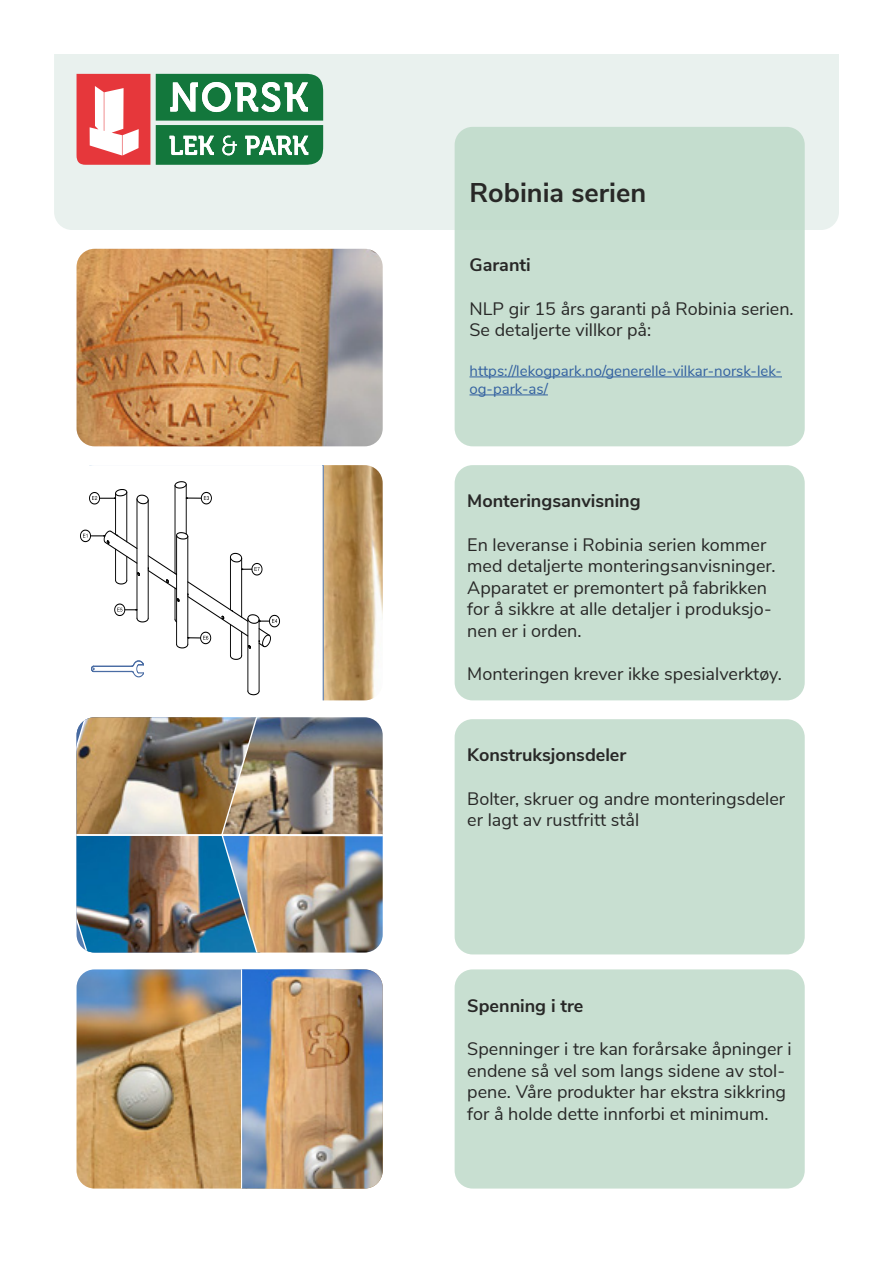
<style>
.page{position:relative;width:893px;height:1263px;background:#fff}
.page>*{position:absolute;margin:0;border:0;box-sizing:border-box;transform-origin:0 0}
.t1{font:700 27px "Nunito Sans";color:#282827}
.t2{font:18px/21.6px "Nunito Sans";color:#282827}
.t3{font:700 18px "Nunito Sans";color:#282827}
.t4{font:15px/18px "Nunito Sans";color:#3361a0}
</style>
<div class="page">
<div style="left:455px;top:465px;width:350px;height:235px;background:#c8dfd1;border-radius:18px"></div>
<img style="left:324px;top:465px;width:59px;height:235px">
<hr style="left:77px;top:465px;width:246px;height:1px;background:#6fa4d3">
<hr style="left:323px;top:465px;width:1px;height:235px;background:#466ba2">
<hr style="left:77px;top:465px;width:245px;height:1px;background:#fff">
<hr style="left:137px;top:499px;width:1px;height:119px;background:#000">
<hr style="left:148px;top:500px;width:1px;height:118px;background:#000">
<hr style="left:248px;top:618px;width:1px;height:73px;background:#000">
<hr style="left:259px;top:620px;width:1px;height:71px;background:#000">
<hr style="left:175px;top:485px;width:1px;height:88px;background:#000">
<hr style="left:186px;top:484px;width:1px;height:50px;background:#000">
<hr style="left:115px;top:493px;width:1px;height:41px;background:#000">
<hr style="left:127px;top:492px;width:1px;height:50px;background:#000">
<svg style="left:137px;top:495px;width:11px;height:9px"></svg>
<svg style="left:248px;top:691px;width:11px;height:4px"></svg>
<svg style="left:89px;top:489px;width:38px;height:15px"></svg>
<svg style="left:175px;top:481px;width:37px;height:23px"></svg>
<svg style="left:80px;top:530px;width:200px;height:147px"></svg>
<img style="left:77px;top:969px;width:164px;height:219px">
<img style="left:242px;top:969px;width:141px;height:219px">
<div style="left:54px;top:54px;width:785px;height:176px;background:#e9f1ee"></div>
<svg style="left:156px;top:74px;width:167px;height:91px"></svg>
<svg style="left:77px;top:74px;width:73px;height:91px"></svg>
<div style="left:455px;top:127px;width:350px;height:319px;background:#c8dfd1;border-radius:18px"></div>
<hr style="left:469px;top:376px;width:313px;height:1px;background:#3361a0">
<hr style="left:469px;top:394px;width:79px;height:1px;background:#3361a0">
<img style="left:77px;top:249px;width:306px;height:197px">
<svg style="left:77px;top:262px;width:1px;height:15px"></svg>
<img style="left:77px;top:717px;width:306px;height:235px">
<div style="left:455px;top:719px;width:350px;height:235px;background:#c8dfd1;border-radius:18px"></div>
<div style="left:455px;top:969px;width:350px;height:219px;background:#c8dfd1;border-radius:18px"></div>
<h1 class="t1" style="left:469px;top:173px;width:178px">Robinia serien</h1>
<p class="t3" style="left:469px;top:252px;width:63px">Garanti</p>
<p class="t2" style="left:469px;top:296px;width:326px">NLP gir 15 års garanti på Robinia serien.<br>Se detaljerte villkor på:</p>
<p class="t4" style="left:469px;top:361px;width:314px">https://lekogpark.no/generelle-vilkar-norsk-lek&shy;og-park-as/</p>
<p class="t3" style="left:467px;top:488px;width:175px">Monteringsanvisning</p>
<p class="t2" style="left:467px;top:532px;width:310px">En leveranse i Robinia serien kommer med detaljerte monteringsanvisninger.<br>Apparatet er premontert på fabrikken for å sikkre at alle detaljer i produksjo&shy;nen er i orden.</p>
<p class="t2" style="left:467px;top:662px;width:316px">Monteringen krever ikke spesialverktøy.</p>
<p class="t3" style="left:467px;top:742px;width:161px">Konstruksjonsdeler</p>
<p class="t2" style="left:467px;top:786px;width:320px">Bolter, skruer og andre monteringsdeler er lagt av rustfritt stål</p>
<p class="t3" style="left:467px;top:992px;width:118px">Spenning i tre</p>
<p class="t2" style="left:467px;top:1037px;width:326px">Spenninger i tre kan forårsake åpninger i endene så vel som langs sidene av stol&shy;pene. Våre produkter har ekstra sikkring for å holde dette innforbi et minimum.</p>
</div>
